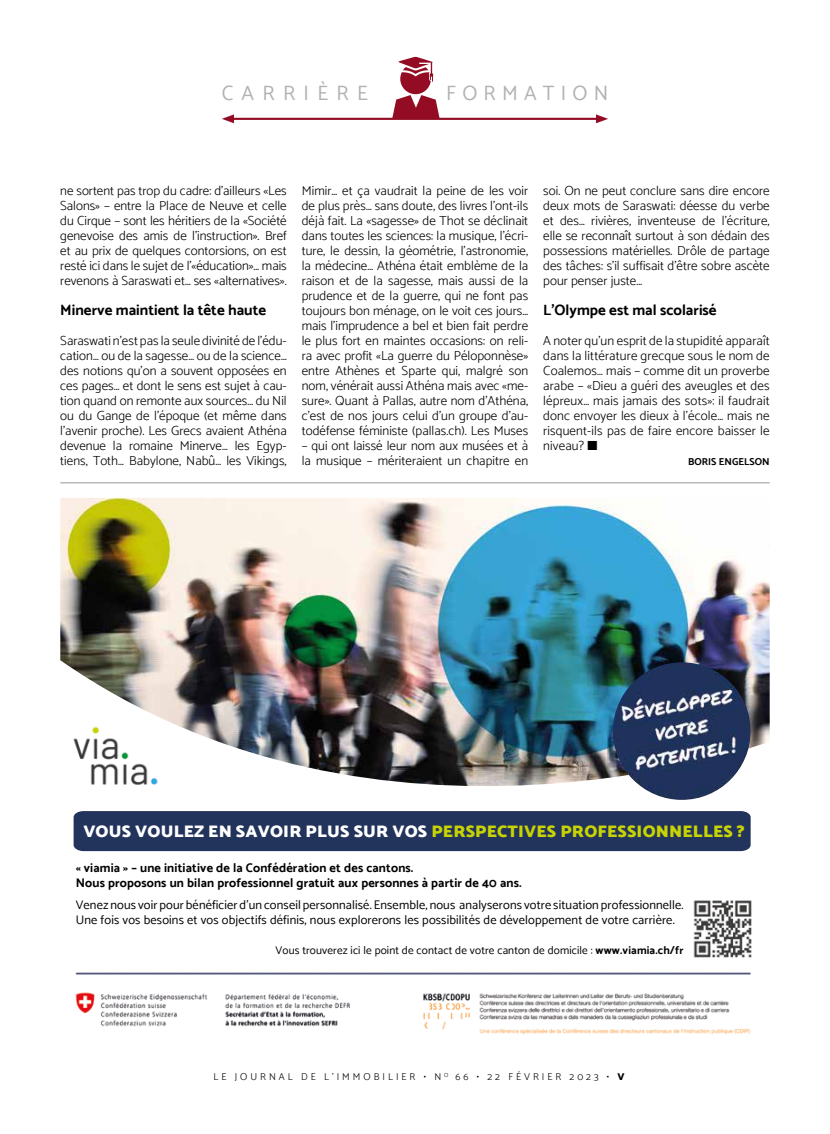
<style>
.page{position:relative;width:830px;height:1134px;background:#fff}
.page>*{position:absolute;margin:0;border:0;box-sizing:border-box;transform-origin:0 0}
.t1{font:20.75px "Catamaran";letter-spacing:.3em;color:#b3b2b2}
.t2{font:20.75px "Catamaran";letter-spacing:.4em;color:#b3b2b2}
.t3{font:900 17px "Catamaran";letter-spacing:.01em;color:#c7d304}
.t4{font:700 15px "Catamaran";color:#000}
.t5{font:300 13.12px/15px "Catamaran";letter-spacing:.005em;color:#000;text-align:justify}
.t6{font:12.5px/15px "Catamaran";letter-spacing:.01em;color:#000}
.t7{font:700 12.5px/15px "Catamaran";letter-spacing:.01em;color:#000}
.t8{font:11.25px "Catamaran";letter-spacing:.01em;color:#000}
.t9{font:300 10px "Catamaran";letter-spacing:.3em;color:#000}
.t10{font:700 10px "Catamaran";color:#000}
.s1{color:#fff}
.s2{font-weight:700}
.s3{font-weight:900}
</style>
<div class="page">
<svg style="left:392px;top:57px;width:47px;height:61px"></svg>
<hr style="left:230px;top:118px;width:369px;height:2px;background:#940c23">
<svg style="left:222px;top:114px;width:12px;height:9px"></svg>
<svg style="left:595px;top:114px;width:13px;height:9px"></svg>
<img style="left:60px;top:498px;width:709px;height:354px">
<img style="left:612px;top:662px;width:138px;height:138px;border-radius:69px">
<img style="left:71px;top:724px;width:88px;height:67px">
<div style="left:74px;top:811px;width:676px;height:40px;background:#22335c"></div>
<img style="left:693px;top:900px;width:59px;height:58px">
<img style="left:76px;top:972px;width:674px;height:63px">
<hr style="left:60px;top:482px;width:709px;height:1px;background:#979696">
<h1 class="t2" style="left:222px;top:81px;width:147px">CARRIÈRE</h1>
<h1 class="t1" style="left:446px;top:81px;width:163px">FORMATION</h1>
<p class="t5" style="left:60px;top:183px;width:228px">ne sortent pas trop du cadre: d’ailleurs «Les Salons» – entre la Place de Neuve et celle du Cirque – sont les héritiers de la «Société genevoise des amis de l’instruction». Bref et au prix de quelques contorsions, on est resté ici dans le sujet de l’«éducation»… mais revenons à Saraswati et… ses «alternatives».</p>
<p class="t4" style="left:60px;top:301px;width:207px">Minerve maintient la tête haute</p>
<p class="t5" style="left:60px;top:333px;width:228px">Saraswati n’est pas la seule divinité de l’édu&shy;cation… ou de la sagesse… ou de la science… des notions qu’on a souvent opposées en ces pages… et dont le sens est sujet à cau&shy;tion quand on remonte aux sources… du Nil ou du Gange de l’époque (et même dans l’avenir proche). Les Grecs avaient Athéna devenue la romaine Minerve… les Egyp&shy;tiens, Toth… Babylone, Nabû… les Vikings,</p>
<p class="t5" style="left:301px;top:183px;width:228px">Mimir… et ça vaudrait la peine de les voir de plus près… sans doute, des livres l’ont-ils déjà fait. La «sagesse» de Thot se déclinait dans toutes les sciences: la musique, l’écri&shy;ture, le dessin, la géométrie, l’astronomie, la médecine… Athéna était emblème de la raison et de la sagesse, mais aussi de la prudence et de la guerre, qui ne font pas toujours bon ménage, on le voit ces jours… mais l’imprudence a bel et bien fait perdre le plus fort en maintes occasions: on reli&shy;ra avec profit «La guerre du Péloponnèse» entre Athènes et Sparte qui, malgré son nom, vénérait aussi Athéna mais avec «me&shy;sure». Quant à Pallas, autre nom d’Athéna, c’est de nos jours celui d’un groupe d’au&shy;todéfense féministe (pallas.ch). Les Muses</p>
<p class="t5" style="left:301px;top:438px;width:228px">– qui ont laissé leur nom aux musées et à la musique – mériteraient un chapitre en</p>
<p class="t5" style="left:543px;top:183px;width:228px">soi. On ne peut conclure sans dire encore deux mots de Saraswati: déesse du verbe et des… rivières, inventeuse de l’écriture, elle se reconnaît surtout à son dédain des possessions matérielles. Drôle de partage des tâches: s’il suffisait d’être sobre ascète pour penser juste…</p>
<p class="t4" style="left:543px;top:301px;width:175px">L’Olympe est mal scolarisé</p>
<p class="t5" style="left:543px;top:333px;width:228px">A noter qu’un esprit de la stupidité apparaît dans la littérature grecque sous le nom de Coalemos… mais – comme dit un proverbe arabe – «Dieu a guéri des aveugles et des lépreux… mais jamais des sots»: il faudrait donc envoyer les dieux à l’école… mais ne risquent-ils pas de faire encore baisser le niveau? ■</p>
<p class="t10" style="left:688px;top:456px;width:83px">BORIS ENGELSON</p>
<p class="t3" style="left:83px;top:821px;width:662px"><span class="s1">VOUS VOULEZ EN SAVOIR PLUS SUR VOS</span> PERSPECTIVES PROFESSIONNELLES ?</p>
<p class="t7" style="left:76px;top:860px;width:447px">« viamia » – une initiative de la Confédération et des cantons.<br>Nous proposons un bilan professionnel gratuit aux personnes à partir de 40 ans.</p>
<p class="t6" style="left:76px;top:897px;width:609px">Venez nous voir pour bénéficier d’un conseil personnalisé. Ensemble, nous analyserons votre situation professionnelle.<br>Une fois vos besoins et vos objectifs définis, nous explorerons les possibilités de développement de votre carrière.</p>
<p class="t8" style="left:275px;top:944px;width:409px">Vous trouverez ici le point de contact de votre canton de domicile : <span class="s2">www.viamia.ch/fr</span></p>
<p class="t9" style="left:213px;top:1071px;width:412px">LE JOURNAL DE L’IMMOBILIER • N <sup>O</sup> 66 • 22 FÉVRIER 2023 • <span class="s3">V</span></p>
</div>
